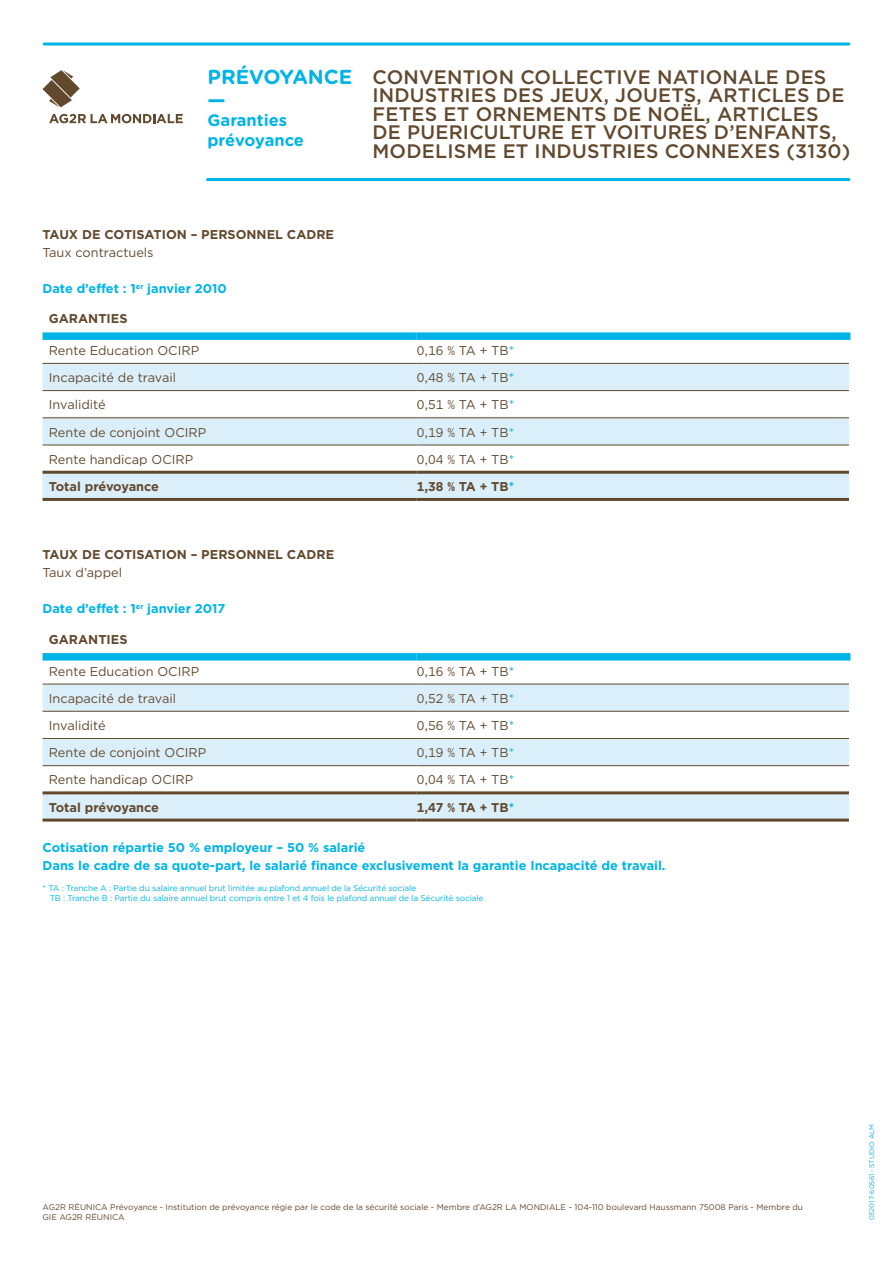
<style>
.page{position:relative;width:893px;height:1263px;background:#fff}
.page>*{position:absolute;margin:0;border:0;box-sizing:border-box;transform-origin:0 0}
.t1{font:700 20.25px/22.5px "Gotham Rounded";color:#00b4e7}
.t2{font:500 19.5px/18.6px "Gotham";letter-spacing:.01em;color:#62492e}
.t3{font:700 16.5px/19.5px "Gotham Rounded";color:#00b4e7}
.t4{font:12.75px "Gotham";color:#62492e}
.t5{font:700 12.75px/18px "Gotham";color:#00b4e7}
.t6{font:700 12.75px "Gotham";color:#62492e}
.t7{font:8.25px/10.5px "Gotham";letter-spacing:-.01em;color:#00b4e7}
.t8{font:8.25px/10.5px "Gotham";color:#62492e}
.t9{font:6.75px "Gotham";color:#00b4e7}
.s1{color:#00b4e7}
</style>
<div class="page">
<svg style="left:43px;top:364px;width:806px;height:134px;fill:#dbeffb"></svg>
<hr style="left:43px;top:363px;width:374px;height:1px;background:#62492e">
<hr style="left:43px;top:390px;width:374px;height:1px;background:#62492e">
<hr style="left:43px;top:417px;width:374px;height:1px;background:#62492e">
<hr style="left:43px;top:445px;width:374px;height:1px;background:#62492e">
<hr style="left:417px;top:363px;width:432px;height:1px;background:#62492e">
<hr style="left:417px;top:390px;width:432px;height:1px;background:#62492e">
<hr style="left:417px;top:417px;width:432px;height:1px;background:#62492e">
<hr style="left:417px;top:445px;width:432px;height:1px;background:#62492e">
<div style="left:43px;top:332px;width:374px;height:8px;background:#00b4e7"></div>
<div style="left:417px;top:332px;width:433px;height:8px;background:#00b4e7"></div>
<hr style="left:43px;top:471px;width:374px;height:3px;background:#62492e">
<hr style="left:417px;top:471px;width:432px;height:3px;background:#62492e">
<hr style="left:43px;top:498px;width:374px;height:3px;background:#62492e">
<hr style="left:417px;top:498px;width:432px;height:3px;background:#62492e">
<svg style="left:43px;top:685px;width:806px;height:134px;fill:#dbeffb"></svg>
<hr style="left:43px;top:684px;width:374px;height:1px;background:#62492e">
<hr style="left:43px;top:711px;width:374px;height:1px;background:#62492e">
<hr style="left:43px;top:738px;width:374px;height:1px;background:#62492e">
<hr style="left:43px;top:765px;width:374px;height:1px;background:#62492e">
<hr style="left:417px;top:684px;width:432px;height:1px;background:#62492e">
<hr style="left:417px;top:711px;width:432px;height:1px;background:#62492e">
<hr style="left:417px;top:738px;width:432px;height:1px;background:#62492e">
<hr style="left:417px;top:765px;width:432px;height:1px;background:#62492e">
<div style="left:43px;top:653px;width:374px;height:8px;background:#00b4e7"></div>
<div style="left:417px;top:653px;width:433px;height:8px;background:#00b4e7"></div>
<hr style="left:43px;top:791px;width:374px;height:3px;background:#62492e">
<hr style="left:417px;top:791px;width:432px;height:3px;background:#62492e">
<hr style="left:43px;top:819px;width:374px;height:3px;background:#62492e">
<hr style="left:417px;top:819px;width:432px;height:3px;background:#62492e">
<hr style="left:44px;top:43px;width:805px;height:3px;background:#00b4e7">
<hr style="left:207px;top:178px;width:642px;height:3px;background:#00b4e7">
<svg style="left:49px;top:114px;width:134px;height:9px"></svg>
<svg style="left:43px;top:70px;width:37px;height:37px"></svg>
<h1 class="t1" style="left:207px;top:65px;width:146px">PRÉVOYANCE —</h1>
<p class="t3" style="left:207px;top:110px;width:98px">Garanties prévoyance</p>
<h2 class="t2" style="left:372px;top:67px;width:479px">CONVENTION COLLECTIVE NATIONALE DES INDUSTRIES DES JEUX, JOUETS, ARTICLES DE FETES ET ORNEMENTS DE NOËL, ARTICLES DE PUERICULTURE ET VOITURES D’ENFANTS, MODELISME ET INDUSTRIES CONNEXES (3130)</h2>
<p class="t6" style="left:43px;top:226px;width:293px">TAUX DE COTISATION – PERSONNEL CADRE</p>
<p class="t4" style="left:43px;top:244px;width:113px">Taux contractuels</p>
<p class="t5" style="left:43px;top:279px;width:186px">Date d’effet : 1<sup>er</sup> janvier 2010</p>
<p class="t6" style="left:49px;top:310px;width:80px">GARANTIES</p>
<p class="t4" style="left:49px;top:342px;width:152px">Rente Education OCIRP</p>
<p class="t4" style="left:417px;top:342px;width:99px">0,16 % TA + TB<span class="s1">*</span></p>
<p class="t4" style="left:49px;top:369px;width:129px">Incapacité de travail</p>
<p class="t4" style="left:417px;top:369px;width:99px">0,48 % TA + TB<span class="s1">*</span></p>
<p class="t4" style="left:49px;top:397px;width:58px">Invalidité</p>
<p class="t4" style="left:417px;top:397px;width:99px">0,51 % TA + TB<span class="s1">*</span></p>
<p class="t4" style="left:49px;top:424px;width:159px">Rente de conjoint OCIRP</p>
<p class="t4" style="left:417px;top:424px;width:99px">0,19 % TA + TB<span class="s1">*</span></p>
<p class="t4" style="left:49px;top:451px;width:146px">Rente handicap OCIRP</p>
<p class="t4" style="left:417px;top:451px;width:99px">0,04 % TA + TB<span class="s1">*</span></p>
<p class="t6" style="left:49px;top:478px;width:112px">Total prévoyance</p>
<p class="t6" style="left:417px;top:478px;width:99px">1,38 % TA + TB<span class="s1">*</span></p>
<p class="t6" style="left:43px;top:546px;width:293px">TAUX DE COTISATION – PERSONNEL CADRE</p>
<p class="t4" style="left:43px;top:565px;width:81px">Taux d’appel</p>
<p class="t5" style="left:43px;top:600px;width:184px">Date d’effet : 1<sup>er</sup> janvier 2017</p>
<p class="t6" style="left:49px;top:631px;width:80px">GARANTIES</p>
<p class="t4" style="left:49px;top:663px;width:152px">Rente Education OCIRP</p>
<p class="t4" style="left:417px;top:663px;width:99px">0,16 % TA + TB<span class="s1">*</span></p>
<p class="t4" style="left:49px;top:690px;width:129px">Incapacité de travail</p>
<p class="t4" style="left:417px;top:690px;width:99px">0,52 % TA + TB<span class="s1">*</span></p>
<p class="t4" style="left:49px;top:717px;width:58px">Invalidité</p>
<p class="t4" style="left:417px;top:717px;width:99px">0,56 % TA + TB<span class="s1">*</span></p>
<p class="t4" style="left:49px;top:744px;width:159px">Rente de conjoint OCIRP</p>
<p class="t4" style="left:417px;top:744px;width:99px">0,19 % TA + TB<span class="s1">*</span></p>
<p class="t4" style="left:49px;top:772px;width:146px">Rente handicap OCIRP</p>
<p class="t4" style="left:417px;top:772px;width:99px">0,04 % TA + TB<span class="s1">*</span></p>
<p class="t6" style="left:49px;top:799px;width:112px">Total prévoyance</p>
<p class="t6" style="left:417px;top:799px;width:99px">1,47 % TA + TB<span class="s1">*</span></p>
<p class="t5" style="left:43px;top:838px;width:624px">Cotisation répartie 50 % employeur – 50 % salarié<br>Dans le cadre de sa quote-part, le salarié finance exclusivement la garantie Incapacité de travail.</p>
<p class="t7" style="left:50px;top:882px;width:435px;text-indent:-7px">* TA : Tranche A : Partie du salaire annuel brut limitée au plafond annuel de la Sécurité sociale<br>TB : Tranche B : Partie du salaire annuel brut compris entre 1 et 4 fois le plafond annuel de la Sécurité sociale</p>
<p class="t8" style="left:43px;top:1201px;width:762px">AG2R RÉUNICA Prévoyance - Institution de prévoyance régie par le code de la sécurité sociale - Membre d’AG2R LA MONDIALE - 104-110 boulevard Haussmann 75008 Paris - Membre du<br>GIE AG2R RÉUNICA</p>
<p class="t9" style="left:867px;top:1220px;width:98px;rotate:-90deg">032017-60561 - STUDIO ALM</p>
</div>
